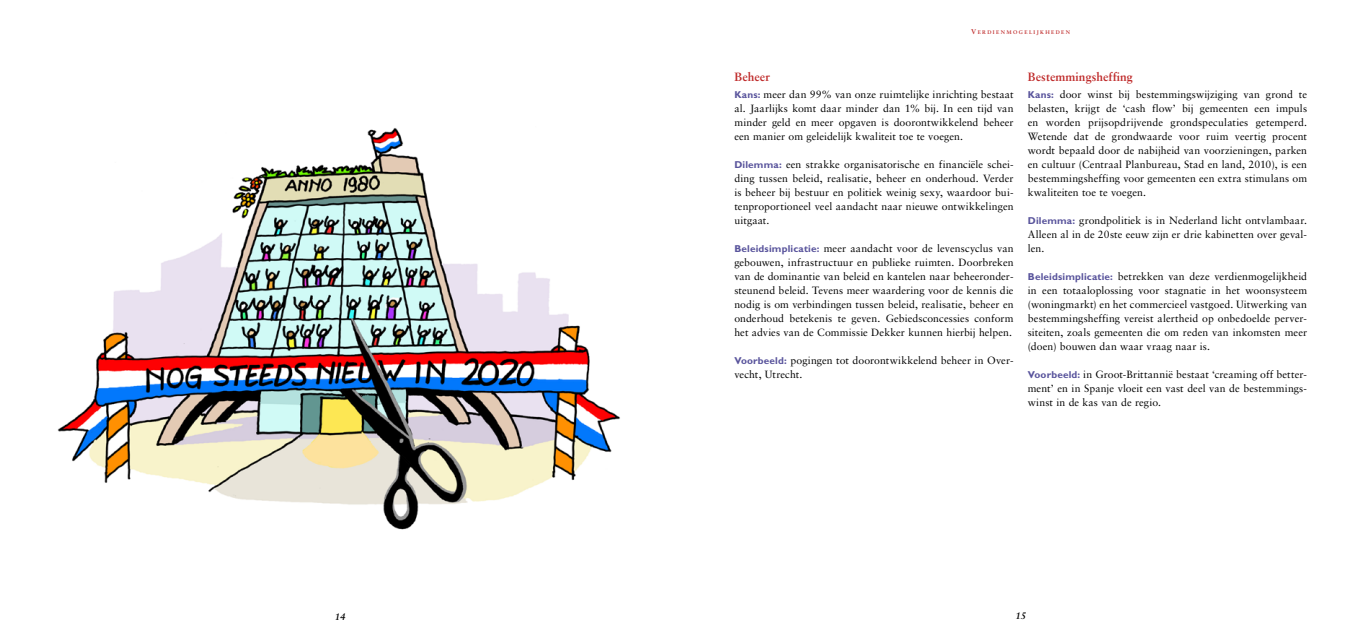
<style>
.page{position:relative;width:1361px;height:644px;background:#fff}
.page>*{position:absolute;margin:0;border:0;box-sizing:border-box;transform-origin:0 0}
.t1{font:700 12px "Sabon LT Std";letter-spacing:.005em;color:#bf2a2a}
.t2{font:10.5px/14px "Sabon LT Std";letter-spacing:.01em;color:#000;text-align:justify}
.t3{font:italic 700 9.5px "Sabon LT Std";color:#000}
.t4{font:5.2px "Sabon Bold Os F";letter-spacing:.265em;color:#bf2a2a}
.s1{font-size:7px}
.s2{font-family:"Gill Sans Std";font-weight:700;font-size:10px;color:#59549c}
</style>
<div class="page">
<img style="left:57px;top:128px;width:563px;height:402px">
<p class="t4" style="left:971px;top:29px;width:101px"><span class="s1">V</span>ERDIENMOGELIJKHEDEN</p>
<p class="t1" style="left:734px;top:69px;width:37px">Beheer</p>
<p class="t2" style="left:734px;top:87px;width:281px"><span class="s2">Kans:</span> meer dan 99% van onze ruimtelijke inrichting bestaat al. Jaarlijks komt daar minder dan 1% bij. In een tijd van minder geld en meer opgaven is doorontwikkelend beheer een manier om geleidelijk kwaliteit toe te voegen.</p>
<p class="t2" style="left:734px;top:157px;width:281px"><span class="s2">Dilemma:</span> een strakke organisatorische en financiële schei&shy;ding tussen beleid, realisatie, beheer en onderhoud. Verder is beheer bij bestuur en politiek weinig sexy, waardoor bui&shy;tenproportioneel veel aandacht naar nieuwe ontwikkelingen uitgaat.</p>
<p class="t2" style="left:734px;top:241px;width:281px"><span class="s2">Beleidsimplicatie:</span> meer aandacht voor de levenscyclus van gebouwen, infrastructuur en publieke ruimten. Doorbreken van de dominantie van beleid en kantelen naar beheeronder&shy;steunend beleid. Tevens meer waardering voor de kennis die nodig is om verbindingen tussen beleid, realisatie, beheer en onderhoud betekenis te geven. Gebiedsconcessies conform het advies van de Commissie Dekker kunnen hierbij helpen.</p>
<p class="t2" style="left:734px;top:353px;width:281px"><span class="s2">Voorbeeld:</span> pogingen tot doorontwikkelend beheer in Over&shy;vecht, Utrecht.</p>
<p class="t1" style="left:1028px;top:69px;width:107px">Bestemmingsheffing</p>
<p class="t2" style="left:1028px;top:87px;width:281px"><span class="s2">Kans:</span> door winst bij bestemmingswijziging van grond te belasten, krijgt de ‘cash flow’ bij gemeenten een impuls en worden prijsopdrijvende grondspeculaties getemperd.<br>Wetende dat de grondwaarde voor ruim veertig procent wordt bepaald door de nabijheid van voorzieningen, parken en cultuur (Centraal Planbureau, Stad en land, 2010), is een bestemmingsheffing voor gemeenten een extra stimulans om kwaliteiten toe te voegen.</p>
<p class="t2" style="left:1028px;top:213px;width:281px"><span class="s2">Dilemma:</span> grondpolitiek is in Nederland licht ontvlambaar.<br>Alleen al in de 20ste eeuw zijn er drie kabinetten over geval&shy;len.</p>
<p class="t2" style="left:1028px;top:269px;width:281px"><span class="s2">Beleidsimplicatie:</span> betrekken van deze verdienmogelijkheid in een totaaloplossing voor stagnatie in het woonsysteem (woningmarkt) en het commercieel vastgoed. Uitwerking van bestemmingsheffing vereist alertheid op onbedoelde perver&shy;siteiten, zoals gemeenten die om reden van inkomsten meer (doen) bouwen dan waar vraag naar is.</p>
<p class="t2" style="left:1028px;top:367px;width:281px"><span class="s2">Voorbeeld:</span> in Groot-Brittannië bestaat ‘creaming off better&shy;ment’ en in Spanje vloeit een vast deel van de bestemmings&shy;winst in de kas van de regio.</p>
<p class="t3" style="left:335px;top:610px;width:12px">14</p>
<p class="t3" style="left:1015px;top:609px;width:12px">15</p>
</div>
